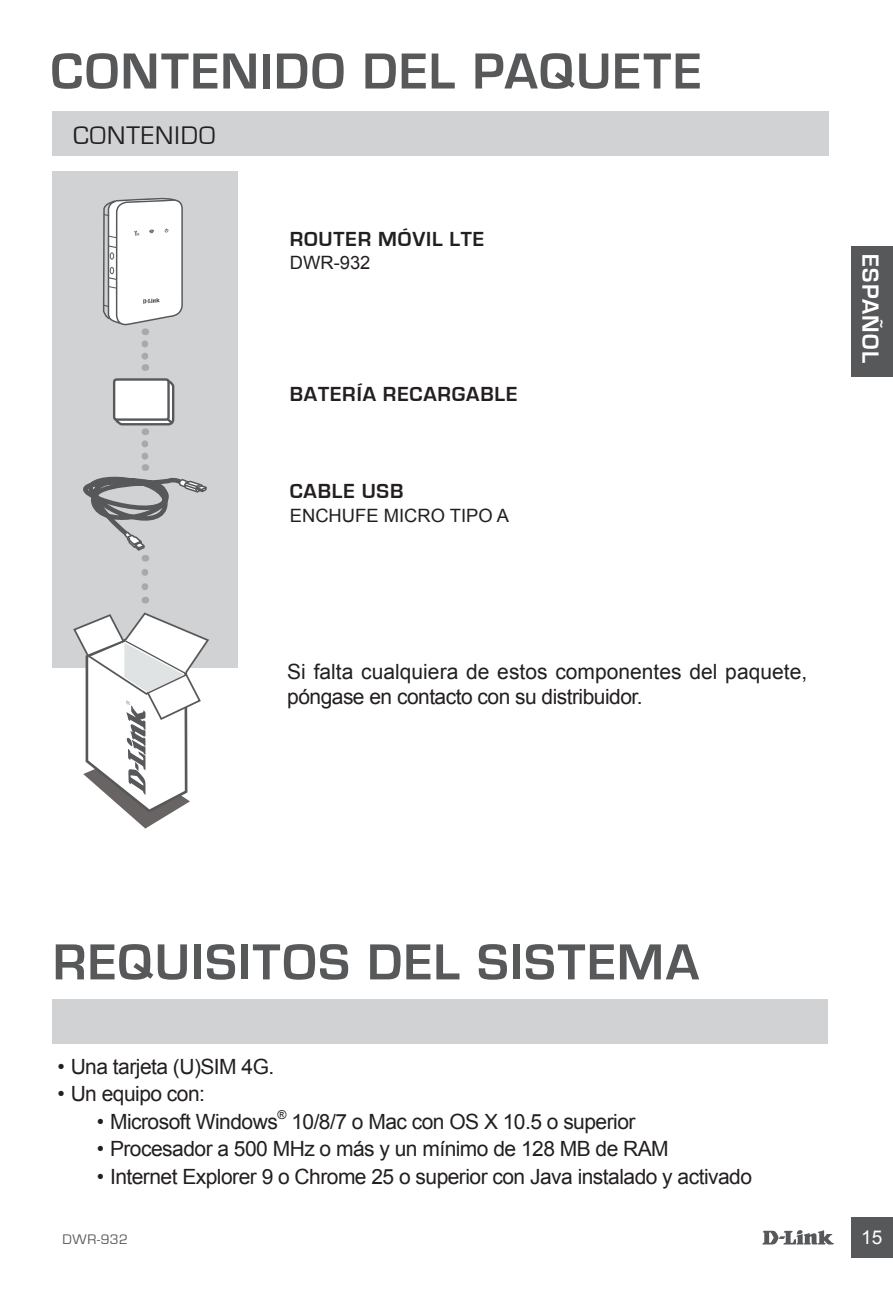
<style>
.page{position:relative;width:893px;height:1290px;background:#fff}
.page>*{position:absolute;margin:0;border:0;box-sizing:border-box;transform-origin:0 0}
.t1{font:700 52.5px "Eurostile";letter-spacing:.03em;color:#57585a}
.t2{font:26.25px "Eurostile";letter-spacing:.04em;color:#231f20}
.t3{font:700 24.15px "Eurostile";letter-spacing:.05em;color:#fff}
.t4{font:21px "Arial";letter-spacing:-.025em;color:#231f20}
.t5{font:21px/25.2px "Arial";color:#231f20}
.t6{font:700 21px "Eurostile";letter-spacing:.04em;color:#231f20}
.t7{font:18.9px "Arial";color:#fff}
.t8{font:18.2px "Arial";color:#231f20}
.t9{font:14.35px "Eurostile";letter-spacing:.035em;color:#57585a}
.t10{font:12.25px "Arial";color:#231f20}
</style>
<div class="page">
<svg style="left:762px;top:1230px;width:72px;height:14px"></svg>
<div style="left:851px;top:1217px;width:42px;height:41px;background:#57585a"></div>
<div style="left:851px;top:246px;width:42px;height:130px;background:#57585a"></div>
<div style="left:52px;top:111px;width:776px;height:45px;background:#d1d2d4"></div>
<div style="left:52px;top:172px;width:186px;height:496px;background:#d1d2d4"></div>
<svg style="left:142px;top:344px;width:6px;height:27px"></svg>
<svg style="left:142px;top:572px;width:6px;height:31px"></svg>
<svg style="left:83px;top:444px;width:124px;height:117px"></svg>
<svg style="left:73px;top:612px;width:136px;height:216px"></svg>
<div style="left:53px;top:999px;width:775px;height:45px;background:#d1d2d4"></div>
<svg style="left:102px;top:197px;width:81px;height:138px"></svg>
<div style="left:113px;top:378px;width:57px;height:43px;border:2px solid #57585a;border-radius:4px"></div>
<svg style="left:114px;top:379px;width:61px;height:56px"></svg>
<h1 class="t1" style="left:50px;top:43px;width:653px">CONTENIDO DEL PAQUETE</h1>
<p class="t2" style="left:73px;top:121px;width:143px">CONTENIDO</p>
<p class="t6" style="left:290px;top:228px;width:196px">ROUTER MÓVIL LTE</p>
<p class="t8" style="left:290px;top:251px;width:82px">DWR-932</p>
<p class="t6" style="left:290px;top:382px;width:229px">BATERÍA RECARGABLE</p>
<p class="t6" style="left:290px;top:480px;width:115px">CABLE USB</p>
<p class="t8" style="left:290px;top:503px;width:221px">ENCHUFE MICRO TIPO A</p>
<p class="t5" style="left:287px;top:659px;width:521px">Si falta cualquiera de estos componentes del paquete, póngase en contacto con su distribuidor.</p>
<p class="t3" style="left:884px;top:254px;width:110px;rotate:90deg">ESPAÑOL</p>
<h1 class="t1" style="left:53px;top:933px;width:648px">REQUISITOS DEL SISTEMA</h1>
<p class="t4" style="left:58px;top:1053px;width:218px">• Una tarjeta (U)SIM 4G.</p>
<p class="t4" style="left:58px;top:1080px;width:149px">• Un equipo con:</p>
<p class="t4" style="left:97px;top:1107px;width:182px">• Microsoft Windows</p>
<p class="t10" style="left:277px;top:1106px;width:11px">®</p>
<p class="t4" style="left:291px;top:1107px;width:346px">10/8/7 o Mac con OS X 10.5 o superior</p>
<p class="t4" style="left:97px;top:1135px;width:573px">• Procesador a 500 MHz o más y un mínimo de 128 MB de RAM</p>
<p class="t4" style="left:97px;top:1162px;width:657px">• Internet Explorer 9 o Chrome 25 o superior con Java instalado y activado</p>
<p class="t9" style="left:63px;top:1232px;width:67px">DWR-932</p>
<p class="t7" style="left:861px;top:1224px;width:23px">15</p>
</div>
